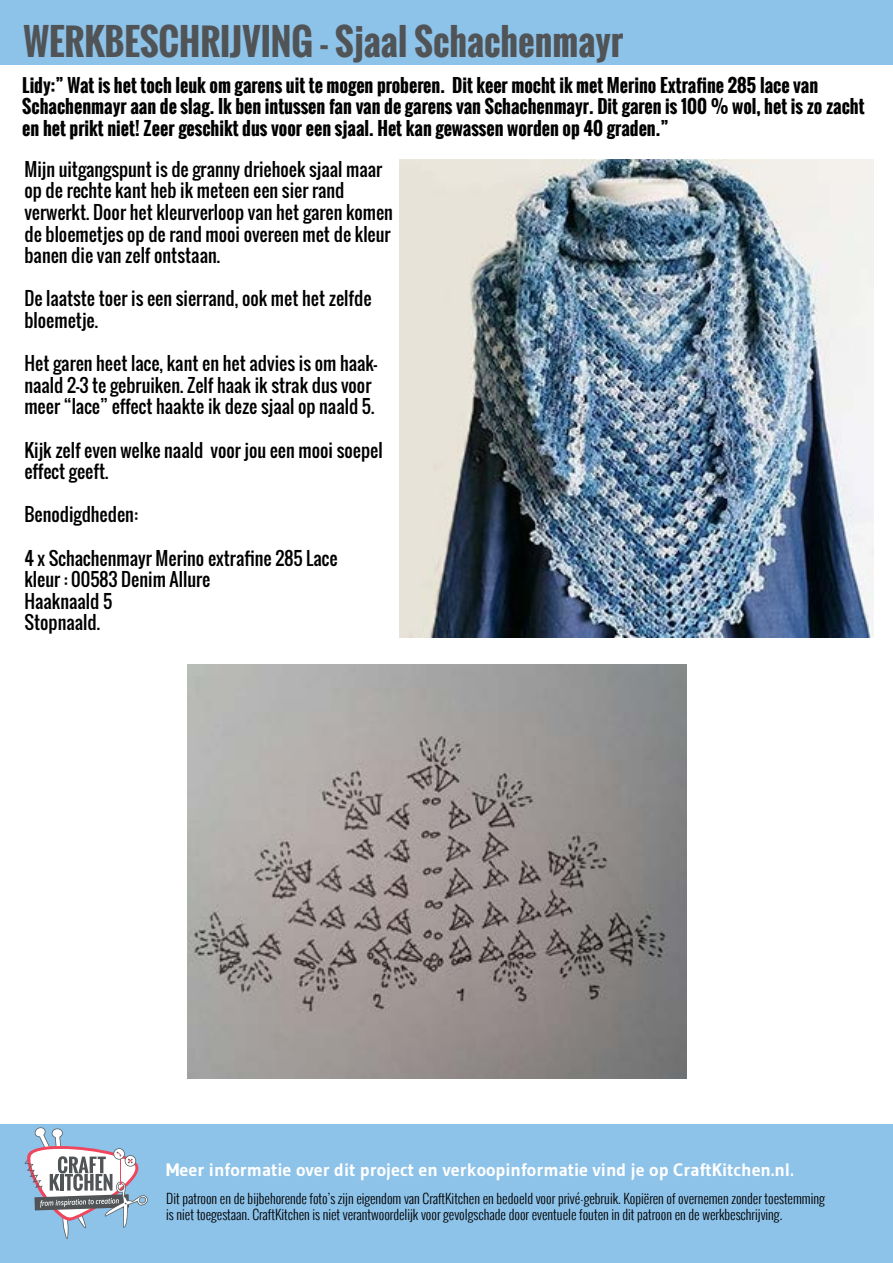
<style>
.page{position:relative;width:893px;height:1263px;background:#fff}
.page>*{position:absolute;margin:0;border:0;box-sizing:border-box;transform-origin:0 0}
.t1{font:700 36px "Oswald";color:#515456}
.t2{font:18px/21.6px "Oswald";color:#000}
.t3{font:700 18px/21.6px "Oswald";color:#000}
.t4{font:700 18px "Gudea";color:#fff}
.t5{font:300 13.5px/16.2px "Oswald";color:#000}
</style>
<div class="page">
<div style="left:0;top:1125px;width:893px;height:138px;background:#8dc2e9"></div>
<div style="left:0;top:0;width:893px;height:64px;background:#8dc2e9"></div>
<svg style="left:24px;top:1127px;width:124px;height:112px"></svg>
<img style="left:400px;top:159px;width:474px;height:479px">
<img style="left:188px;top:664px;width:499px;height:414px">
<h1 class="t1" style="left:23px;top:14px;width:601px">WERKBESCHRIJVING - Sjaal Schachenmayr</h1>
<p class="t3" style="left:22px;top:74px;width:844px">Lidy:” Wat is het toch leuk om garens uit te mogen proberen. Dit keer mocht ik met Merino Extrafine 285 lace van<br>Schachenmayr aan de slag. Ik ben intussen fan van de garens van Schachenmayr. Dit garen is 100 % wol, het is zo zacht en het prikt niet! Zeer geschikt dus voor een sjaal. Het kan gewassen worden op 40 graden.”</p>
<p class="t2" style="left:24px;top:158px;width:370px">Mijn uitgangspunt is de granny driehoek sjaal maar op de rechte kant heb ik meteen een sier rand verwerkt. Door het kleurverloop van het garen komen de bloemetjes op de rand mooi overeen met de kleur banen die van zelf ontstaan.</p>
<p class="t2" style="left:24px;top:288px;width:349px">De laatste toer is een sierrand, ook met het zelfde bloemetje.</p>
<p class="t2" style="left:24px;top:352px;width:354px">Het garen heet lace, kant en het advies is om haak&shy;naald 2-3 te gebruiken. Zelf haak ik strak dus voor meer “lace” effect haakte ik deze sjaal op naald 5.</p>
<p class="t2" style="left:24px;top:439px;width:360px">Kijk zelf even welke naald voor jou een mooi soepel effect geeft.</p>
<p class="t2" style="left:24px;top:504px;width:115px">Benodigdheden:</p>
<p class="t2" style="left:24px;top:547px;width:315px">4 x Schachenmayr Merino extrafine 285 Lace kleur : 00583 Denim Allure<br>Haaknaald 5<br>Stopnaald.</p>
<p class="t4" style="left:166px;top:1159px;width:629px">Meer informatie over dit project en verkoopinformatie vind je op CraftKitchen.nl.</p>
<p class="t5" style="left:166px;top:1190px;width:660px">Dit patroon en de bijbehorende foto’s zijn eigendom van CraftKitchen en bedoeld voor privé-gebruik. Kopiëren of overnemen zonder toestemming is niet toegestaan. CraftKitchen is niet verantwoordelijk voor gevolgschade door eventuele fouten in dit patroon en de werkbeschrijving.</p>
</div>
